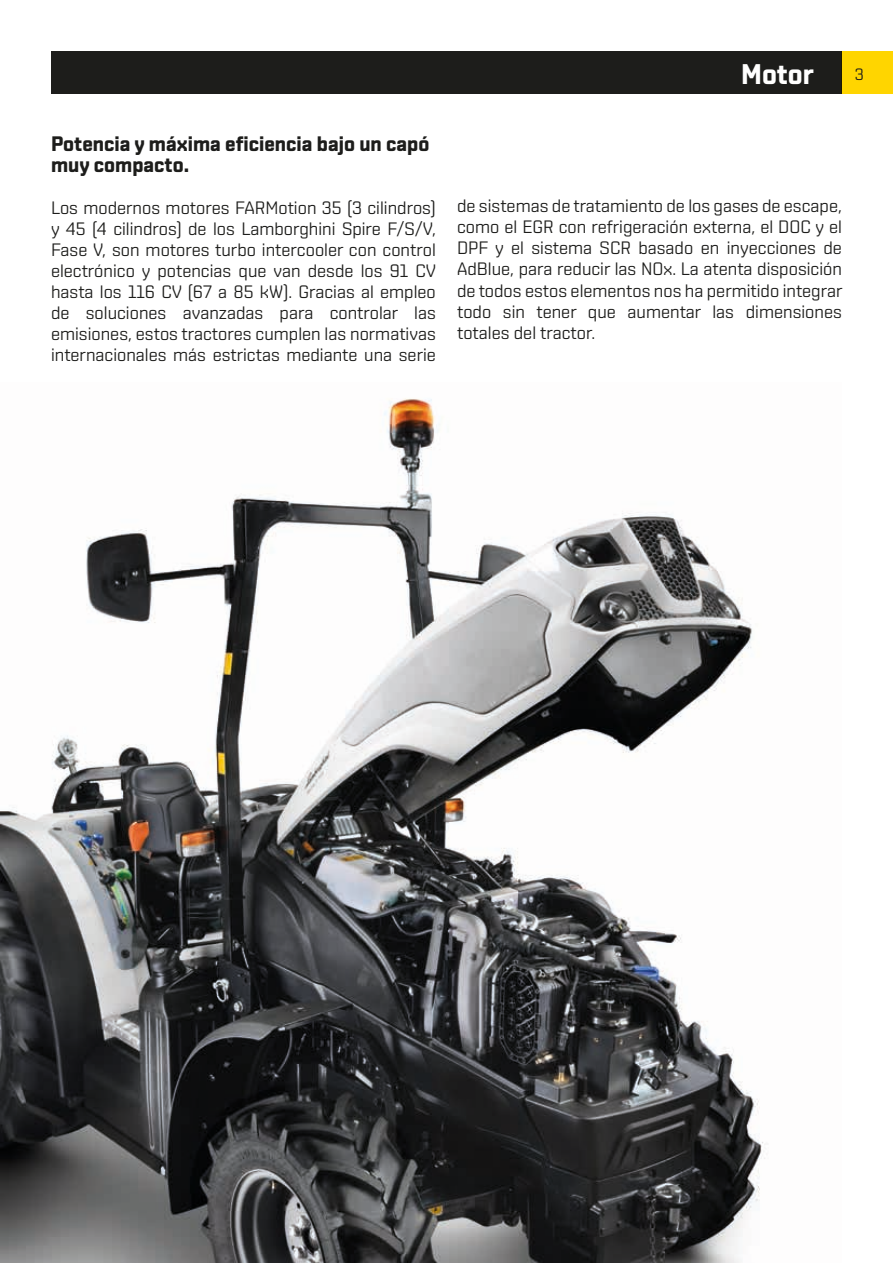
<style>
.page{position:relative;width:893px;height:1263px;background:#fff}
.page>*{position:absolute;margin:0;border:0;box-sizing:border-box;transform-origin:0 0}
.t1{font:700 28.5px "Shentox W04";color:#fff}
.t2{font:700 21px/21px "Shentox W04";color:#1d1d1b}
.t3{font:18px/21px "Shentox W04";color:#1d1d1b;text-align:justify}
.t4{font:16.5px "Shentox W04";color:#1d1d1b}
</style>
<div class="page">
<div style="left:842px;top:51px;width:51px;height:43px;background:#ffd500"></div>
<img style="left:1px;top:398px;width:764px;height:865px">
<div style="left:51px;top:51px;width:791px;height:43px;background:#1d1d1b"></div>
<img style="left:0;top:482px;width:1px;height:781px">
<p class="t2" style="left:51px;top:133px;width:380px">Potencia y máxima eficiencia bajo un capó muy compacto.</p>
<p class="t3" style="left:51px;top:196px;width:387px">Los modernos motores FARMotion 35 (3 cilindros) y 45 (4 cilindros) de los Lamborghini Spire F/S/V, Fase V, son motores turbo intercooler con control electrónico y potencias que van desde los 91 CV hasta los 116 CV (67 a 85 kW). Gracias al empleo de soluciones avanzadas para controlar las emisiones, estos tractores cumplen las normativas internacionales más estrictas mediante una serie</p>
<h1 class="t1" style="left:741px;top:57px;width:74px">Motor</h1>
<p class="t4" style="left:855px;top:64px;width:11px">3</p>
<p class="t3" style="left:457px;top:195px;width:387px">de sistemas de tratamiento de los gases de escape, como el EGR con refrigeración externa, el DOC y el DPF y el sistema SCR basado en inyecciones de AdBlue, para reducir las NOx. La atenta disposición de todos estos elementos nos ha permitido integrar todo sin tener que aumentar las dimensiones totales del tractor.</p>
</div>
